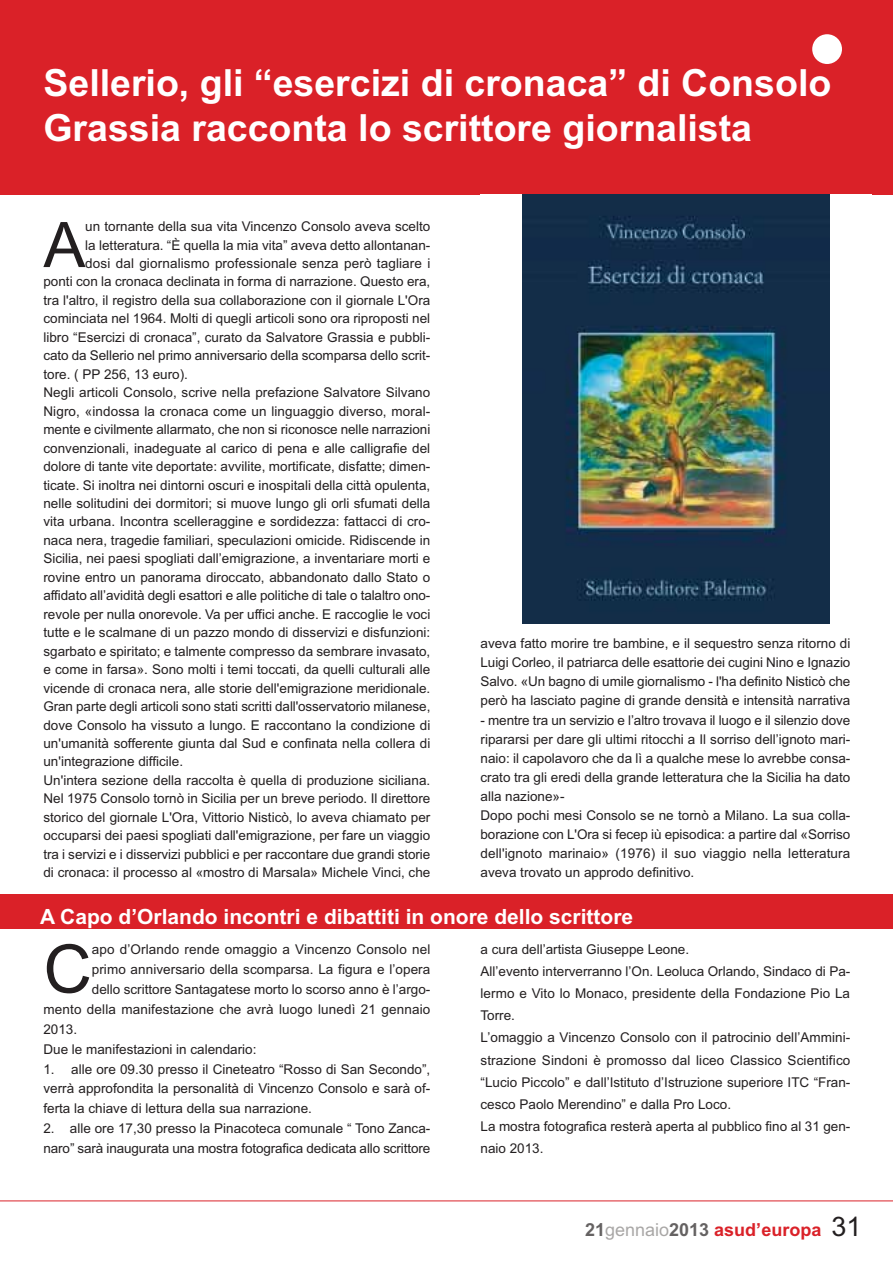
<style>
.page{position:relative;width:893px;height:1263px;background:#fff}
.page>*{position:absolute;margin:0;border:0;box-sizing:border-box;transform-origin:0 0}
.t1{font:67.05px "Arial";color:#231f20}
.t2{font:62.85px "Arial";color:#231f20}
.t3{font:700 37.5px/45px "Arial";color:#fff}
.t4{font:700 21px "Arial";color:#fff}
.t5{font:700 18px "Arial";color:#da2128}
.t6{font:13.5px/19px "Arial";color:#231f20}
.s1{color:#656262}
.s2{font-weight:400;color:#a9a7a6}
.s3{font-weight:400;font-size:27px;color:#231f20}
</style>
<div class="page">
<div style="left:0;top:0;width:892px;height:194px;background:#da2128"></div>
<hr style="left:0;top:1201px;width:892px;height:1px;background:#da2128">
<div style="left:812px;top:34px;width:30px;height:30px;background:#fff;border-radius:50%"></div>
<div style="left:0;top:895px;width:892px;height:34px;background:#da2128"></div>
<img style="left:522px;top:194px;width:307px;height:430px">
<h3 class="t3" style="left:43px;top:64px;width:789px">Sellerio, gli “esercizi di cronaca” di Consolo<br>Grassia racconta lo scrittore giornalista</h3>
<h2 class="t2" style="left:43px;top:222px;width:43px">A</h2>
<p class="t6" style="left:85px;top:218px;width:346px">un tornante della sua vita Vincenzo Consolo aveva scelto</p>
<p class="t6" style="left:85px;top:237px;width:346px">la letteratura. “È quella la mia vita” aveva detto allontanan-</p>
<p class="t6" style="left:85px;top:255px;width:346px">dosi dal giornalismo professionale senza però tagliare i</p>
<p class="t6" style="left:43px;top:274px;width:388px">ponti con la cronaca declinata in forma di narrazione. Questo era,</p>
<p class="t6" style="left:43px;top:292px;width:388px">tra l'altro, il registro della sua collaborazione con il giornale L'Ora</p>
<p class="t6" style="left:43px;top:310px;width:388px">cominciata nel 1964. Molti di quegli articoli sono ora riproposti nel</p>
<p class="t6" style="left:43px;top:329px;width:388px">libro “Esercizi di cronaca”, curato da Salvatore Grassia e pubbli-</p>
<p class="t6" style="left:43px;top:347px;width:388px">cato da Sellerio nel primo anniversario della scomparsa dello scrit-</p>
<p class="t6" style="left:43px;top:366px;width:146px">tore. ( PP 256, 13 euro).</p>
<p class="t6" style="left:43px;top:384px;width:388px">Negli articoli Consolo, scrive nella prefazione Salvatore Silvano</p>
<p class="t6" style="left:43px;top:403px;width:388px">Nigro, «indossa la cronaca come un linguaggio diverso, moral-</p>
<p class="t6" style="left:43px;top:421px;width:388px">mente e civilmente allarmato, che non si riconosce nelle narrazioni</p>
<p class="t6" style="left:43px;top:440px;width:388px">convenzionali, inadeguate al carico di pena e alle calligrafie del</p>
<p class="t6" style="left:43px;top:458px;width:388px">dolore di tante vite deportate: avvilite, mortificate, disfatte; dimen-</p>
<p class="t6" style="left:43px;top:477px;width:388px">ticate. Si inoltra nei dintorni oscuri e inospitali della città opulenta,</p>
<p class="t6" style="left:43px;top:495px;width:388px">nelle solitudini dei dormitori; si muove lungo gli orli sfumati della</p>
<p class="t6" style="left:43px;top:514px;width:388px">vita urbana. Incontra scelleraggine e sordidezza: fattacci di cro-</p>
<p class="t6" style="left:43px;top:532px;width:388px">naca nera, tragedie familiari, speculazioni omicide. Ridiscende in</p>
<p class="t6" style="left:43px;top:550px;width:388px">Sicilia, nei paesi spogliati dall’emigrazione, a inventariare morti e</p>
<p class="t6" style="left:43px;top:569px;width:388px">rovine entro un panorama diroccato, abbandonato dallo Stato o</p>
<p class="t6" style="left:43px;top:587px;width:388px">affidato all’avidità degli esattori e alle politiche di tale o talaltro ono-</p>
<p class="t6" style="left:43px;top:606px;width:388px">revole per nulla onorevole. Va per uffici anche. E raccoglie le voci</p>
<p class="t6" style="left:43px;top:624px;width:388px">tutte e le scalmane di un pazzo mondo di disservizi e disfunzioni:</p>
<p class="t6" style="left:43px;top:643px;width:388px">sgarbato e spiritato; e talmente compresso da sembrare invasato,</p>
<p class="t6" style="left:43px;top:661px;width:388px">e come in farsa». Sono molti i temi toccati, da quelli culturali alle</p>
<p class="t6" style="left:43px;top:680px;width:388px">vicende di cronaca nera, alle storie dell'emigrazione meridionale.</p>
<p class="t6" style="left:43px;top:698px;width:388px">Gran parte degli articoli sono stati scritti dall'osservatorio milanese,</p>
<p class="t6" style="left:43px;top:717px;width:388px">dove Consolo ha vissuto a lungo. E raccontano la condizione di</p>
<p class="t6" style="left:43px;top:735px;width:388px">un'umanità sofferente giunta dal Sud e confinata nella collera di</p>
<p class="t6" style="left:43px;top:753px;width:141px">un'integrazione difficile.</p>
<p class="t6" style="left:43px;top:772px;width:388px">Un'intera sezione della raccolta è quella di produzione siciliana.</p>
<p class="t6" style="left:43px;top:790px;width:388px">Nel 1975 Consolo tornò in Sicilia per un breve periodo. Il direttore</p>
<p class="t6" style="left:43px;top:809px;width:388px">storico del giornale L'Ora, Vittorio Nisticò, lo aveva chiamato per</p>
<p class="t6" style="left:43px;top:827px;width:388px">occuparsi dei paesi spogliati dall'emigrazione, per fare un viaggio</p>
<p class="t6" style="left:43px;top:846px;width:388px">tra i servizi e i disservizi pubblici e per raccontare due grandi storie</p>
<p class="t6" style="left:43px;top:864px;width:388px">di cronaca: il processo al «mostro di Marsala» Michele Vinci, che</p>
<p class="t6" style="left:480px;top:635px;width:371px;text-align:justify">aveva fatto morire tre bambine, e il sequestro senza ritorno di Luigi Corleo, il patriarca delle esattorie dei cugini Nino e Ignazio Salvo. «Un bagno di umile giornalismo - l'ha definito Nisticò che però ha lasciato pagine di grande densità e intensità narrativa</p>
<p class="t6" style="left:480px;top:712px;width:371px">- mentre tra un servizio e l’altro trovava il luogo e il silenzio dove ripararsi per dare gli ultimi ritocchi a Il sorriso dell’ignoto mari&shy;naio: il capolavoro che da lì a qualche mese lo avrebbe consa&shy;crato tra gli eredi della grande letteratura che la Sicilia ha dato alla nazione»-<br>Dopo pochi mesi Consolo se ne tornò a Milano. La sua colla&shy;borazione con L'Ora si fecep iù episodica: a partire dal «Sorriso dell'ignoto marinaio» (1976) il suo viaggio nella letteratura aveva trovato un approdo definitivo.</p>
<h3 class="t4" style="left:40px;top:909px;width:594px">A Capo d’Orlando incontri e dibattiti in onore dello scrittore</h3>
<h1 class="t1" style="left:43px;top:945px;width:50px">C</h1>
<p class="t6" style="left:92px;top:941px;width:340px">apo d’Orlando rende omaggio a Vincenzo Consolo nel</p>
<p class="t6" style="left:480px;top:939px;width:371px;line-height:22.2px">a cura dell’artista Giuseppe Leone.<br>All’evento interverranno l’On. Leoluca Orlando, Sindaco di Pa&shy;lermo e Vito lo Monaco, presidente della Fondazione Pio La Torre.<br>L’omaggio a Vincenzo Consolo con il patrocinio dell’Ammini&shy;strazione Sindoni è promosso dal liceo Classico Scientifico “Lucio Piccolo” e dall’Istituto d’Istruzione superiore ITC “Fran&shy;cesco Paolo Merendino” e dalla Pro Loco.<br>La mostra fotografica resterà aperta al pubblico fino al 31 gen&shy;naio 2013.</p>
<p class="t6" style="left:92px;top:961px;width:340px">primo anniversario della scomparsa. La figura e l’opera</p>
<p class="t6" style="left:92px;top:981px;width:340px">dello scrittore Santagatese morto lo scorso anno è l’argo-</p>
<p class="t6" style="left:43px;top:1001px;width:388px">mento della manifestazione che avrà luogo lunedì 21 gennaio</p>
<p class="t6" style="left:43px;top:1021px;width:35px">2013.</p>
<p class="t6" style="left:43px;top:1041px;width:214px">Due le manifestazioni in calendario:</p>
<p class="t6" style="left:43px;top:1060px;width:388px;line-height:20px;text-align:justify">1. alle ore 09.30 presso il Cineteatro “Rosso di San Secondo”, verrà approfondita la personalità di Vincenzo Consolo e sarà of&shy;ferta la chiave di lettura della sua narrazione.</p>
<p class="t6" style="left:43px;top:1120px;width:388px;line-height:20px">2. alle ore 17,30 presso la Pinacoteca comunale “ Tono Zanca&shy;naro” sarà inaugurata una mostra fotografica dedicata allo scrittore</p>
<h3 class="t5" style="left:585px;top:1223px;width:278px"><span class="s1">21</span><span class="s2">gennaio</span><span class="s1">2013</span> asud’europa <span class="s3">31</span></h3>
</div>
